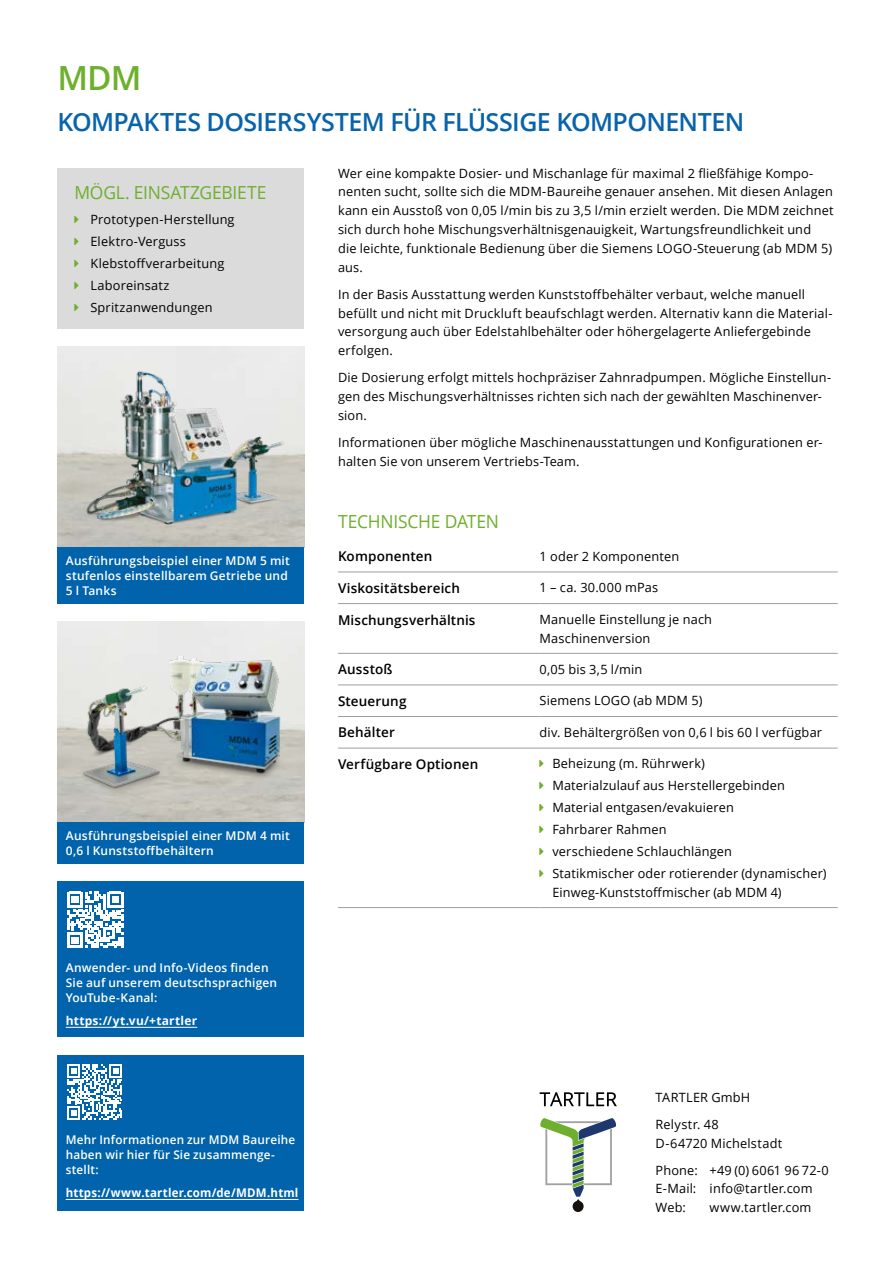
<style>
.page{position:relative;width:893px;height:1263px;background:#fff}
.page>*{position:absolute;margin:0;border:0;box-sizing:border-box;transform-origin:0 0}
.t1{font:600 33.3px "Open Sans";color:#6eb02d}
.t2{font:600 24.9px "Open Sans";letter-spacing:-.025em;color:#0763ac}
.t3{font:18px "Open Sans";letter-spacing:-.015em;color:#6eaf2d}
.t4{font:600 13.5px "Open Sans";letter-spacing:.01em;color:#000}
.t5{font:12.75px/18.8px "Open Sans";letter-spacing:.015em;color:#000}
.t6{font:600 12px/15px "Open Sans";letter-spacing:.015em;color:#fff}
.t7{font:700 12px "Open Sans";letter-spacing:.015em;color:#fff;scale:.96 1}
.t8{font:700 12px "Open Sans";letter-spacing:.015em;color:#fff}
</style>
<div class="page">
<div style="left:57px;top:168px;width:247px;height:161px;background:#dbdbdb"></div>
<svg style="left:540px;top:1092px;width:77px;height:14px"></svg>
<svg style="left:540px;top:1118px;width:76px;height:94px"></svg>
<img style="left:78px;top:656px;width:206px;height:140px">
<div style="left:57px;top:822px;width:247px;height:42px;background:#0063ab"></div>
<img style="left:75px;top:350px;width:220px;height:197px">
<div style="left:57px;top:547px;width:247px;height:57px;background:#0063ab"></div>
<hr style="left:338px;top:572px;width:202px;height:1px;background:#9d9d9c">
<hr style="left:540px;top:572px;width:298px;height:1px;background:#9d9d9c">
<hr style="left:338px;top:603px;width:202px;height:1px;background:#9d9d9c">
<hr style="left:540px;top:603px;width:298px;height:1px;background:#9d9d9c">
<hr style="left:338px;top:653px;width:202px;height:1px;background:#9d9d9c">
<hr style="left:540px;top:653px;width:298px;height:1px;background:#9d9d9c">
<hr style="left:338px;top:684px;width:202px;height:1px;background:#9d9d9c">
<hr style="left:540px;top:684px;width:298px;height:1px;background:#9d9d9c">
<hr style="left:338px;top:716px;width:202px;height:1px;background:#9d9d9c">
<hr style="left:540px;top:716px;width:298px;height:1px;background:#9d9d9c">
<hr style="left:338px;top:748px;width:202px;height:1px;background:#9d9d9c">
<hr style="left:540px;top:748px;width:298px;height:1px;background:#9d9d9c">
<hr style="left:338px;top:907px;width:202px;height:1px;background:#9d9d9c">
<hr style="left:540px;top:907px;width:298px;height:1px;background:#9d9d9c">
<div style="left:57px;top:882px;width:247px;height:155px;background:#0063ab"></div>
<hr style="left:66px;top:1027px;width:131px;height:1px;background:#fff">
<svg style="left:67px;top:892px;width:56px;height:56px"></svg>
<div style="left:57px;top:1055px;width:247px;height:155px;background:#0063ab"></div>
<hr style="left:66px;top:1199px;width:232px;height:1px;background:#fff">
<svg style="left:67px;top:1064px;width:55px;height:55px"></svg>
<h1 class="t1" style="left:57px;top:56px;width:86px">MDM</h1>
<h2 class="t2" style="left:57px;top:104px;width:688px">KOMPAKTES DOSIERSYSTEM FÜR FLÜSSIGE KOMPONENTEN</h2>
<h3 class="t3" style="left:74px;top:180px;width:194px">MÖGL. EINSATZGEBIETE</h3>
<p class="t5" style="left:90px;top:208px;width:146px;line-height:21.9px">Prototypen-Herstellung<br>Elektro-Verguss<br>Klebstoffverarbeitung<br>Laboreinsatz<br>Spritzanwendungen</p>
<p class="t6" style="left:66px;top:553px;width:225px">Ausführungsbeispiel einer MDM 5 mit stufenlos einstellbarem Getriebe und<br>5 l Tanks</p>
<p class="t6" style="left:66px;top:828px;width:225px">Ausführungsbeispiel einer MDM 4 mit<br>0,6 l Kunststoffbehältern</p>
<p class="t6" style="left:66px;top:959px;width:213px">Anwender- und Info-Videos finden<br>Sie auf unserem deutschsprachigen<br>YouTube-Kanal:</p>
<p class="t8" style="left:66px;top:1012px;width:133px">https://yt.vu/+tartler</p>
<p class="t6" style="left:66px;top:1131px;width:231px">Mehr Informationen zur MDM Baureihe haben wir hier für Sie zusammenge&shy;stellt:</p>
<p class="t7" style="left:66px;top:1184px;width:244px">https://www.tartler.com/de/MDM.html</p>
<p class="t5" style="left:338px;top:163px;width:497px">Wer eine kompakte Dosier- und Mischanlage für maximal 2 fließfähige Kompo&shy;nenten sucht, sollte sich die MDM-Baureihe genauer ansehen. Mit diesen Anlagen kann ein Ausstoß von 0,05 l/min bis zu 3,5 l/min erzielt werden. Die MDM zeichnet sich durch hohe Mischungsverhältnisgenauigkeit, Wartungsfreundlichkeit und<br>die leichte, funktionale Bedienung über die Siemens LOGO-Steuerung (ab MDM 5) aus.</p>
<p class="t5" style="left:338px;top:284px;width:496px">In der Basis Ausstattung werden Kunststoffbehälter verbaut, welche manuell befüllt und nicht mit Druckluft beaufschlagt werden. Alternativ kann die Material&shy;versorgung auch über Edelstahlbehälter oder höhergelagerte Anliefergebinde erfolgen.</p>
<p class="t5" style="left:338px;top:368px;width:495px">Die Dosierung erfolgt mittels hochpräziser Zahnradpumpen. Mögliche Einstellun&shy;gen des Mischungsverhältnisses richten sich nach der gewählten Maschinenver&shy;sion.</p>
<p class="t5" style="left:338px;top:433px;width:486px">Informationen über mögliche Maschinenausstattungen und Konfigurationen er&shy;halten Sie von unserem Vertriebs-Team.</p>
<h3 class="t3" style="left:338px;top:509px;width:162px">TECHNISCHE DATEN</h3>
<p class="t4" style="left:338px;top:547px;width:96px">Komponenten</p>
<p class="t5" style="left:540px;top:546px;width:141px">1 oder 2 Komponenten</p>
<p class="t4" style="left:338px;top:579px;width:123px">Viskositätsbereich</p>
<p class="t5" style="left:540px;top:578px;width:120px">1 – ca. 30.000 mPas</p>
<p class="t4" style="left:338px;top:610px;width:139px">Mischungsverhältnis</p>
<p class="t5" style="left:540px;top:610px;width:174px">Manuelle Einstellung je nach<br>Maschinenversion</p>
<p class="t4" style="left:338px;top:660px;width:56px">Ausstoß</p>
<p class="t5" style="left:540px;top:659px;width:104px">0,05 bis 3,5 l/min</p>
<p class="t4" style="left:338px;top:692px;width:70px">Steuerung</p>
<p class="t5" style="left:540px;top:691px;width:165px">Siemens LOGO (ab MDM 5)</p>
<p class="t4" style="left:338px;top:723px;width:58px">Behälter</p>
<p class="t5" style="left:540px;top:722px;width:284px">div. Behältergrößen von 0,6 l bis 60 l verfügbar</p>
<p class="t4" style="left:338px;top:755px;width:142px">Verfügbare Optionen</p>
<p class="t5" style="left:552px;top:752px;width:276px;line-height:21.9px">Beheizung (m. Rührwerk)<br>Materialzulauf aus Herstellergebinden<br>Material entgasen/evakuieren<br>Fahrbarer Rahmen<br>verschiedene Schlauchlängen<br>Statikmischer oder rotierender (dynamischer)</p>
<p class="t5" style="left:552px;top:883px;width:231px">Einweg-Kunststoffmischer (ab MDM 4)</p>
<p class="t5" style="left:656px;top:1084px;width:96px;line-height:26.8px">TARTLER GmbH<br>Relystr. 48</p>
<p class="t5" style="left:656px;top:1129px;width:175px;line-height:26.8px">D-64720 Michelstadt<br>Phone: +49 (0) 6061 96 72-0</p>
<p class="t5" style="left:656px;top:1179px;width:158px">E-Mail: info@tartler.com<br>Web:</p>
<p class="t5" style="left:710px;top:1198px;width:103px">www.tartler.com</p>
</div>
